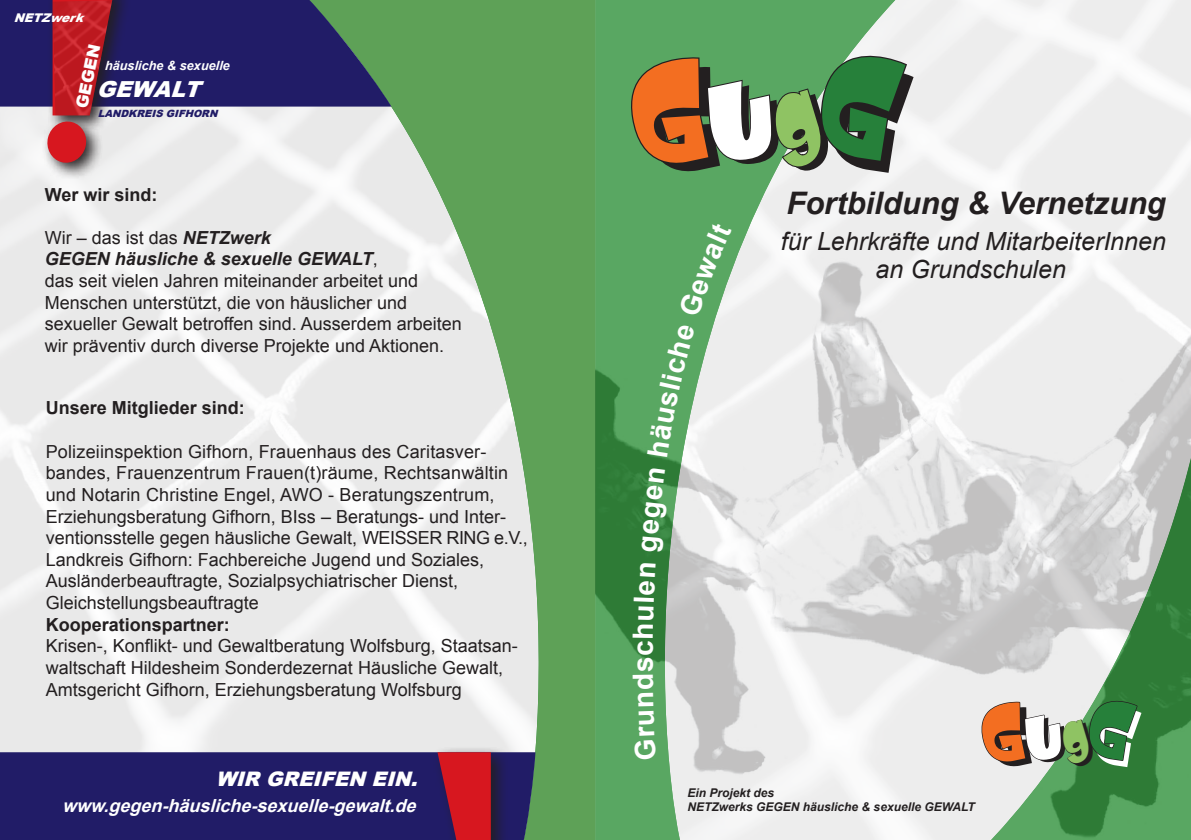
<style>
.page{position:relative;width:1191px;height:840px;background:#fff}
.page>*{position:absolute;margin:0;border:0;box-sizing:border-box;transform-origin:0 0}
.t1{font:italic 700 31px "Arial";color:#231f20}
.t2{font:700 28px "Arial";color:#fff}
.t3{font:italic 25px/28px "Arial";color:#231f20;text-align:center}
.t4{font:italic 900 22px "Arial";color:#fff}
.t5{font:italic 900 20px "Arial";color:#fff}
.t6{font:18px/21.6px "Arial";color:#231f20}
.t7{font:700 18px "Arial";color:#231f20}
.t8{font:italic 700 18px "Arial";color:#fff}
.t9{font:900 16.6px "Arial";color:#fff}
.t10{font:italic 700 12.8px "Arial";color:#fff}
.t11{font:italic 700 12px/14.4px "Arial";color:#231f20}
.t12{font:italic 900 12px "Arial";color:#fff}
.t13{font:italic 900 10px "Arial";color:#211c67}
.s1{font-weight:700;font-style:italic}
</style>
<div class="page">
<svg style="left:292px;top:106px;width:17px;height:645px;fill:#e9e9e9"></svg>
<svg style="left:309px;top:0;width:286px;height:839px;background:#b2cdaf"></svg>
<img style="left:595px;top:0;width:596px;height:839px">
<svg style="left:0;top:0;width:391px;height:106px;background:#282c65"></svg>
<div style="left:46px;top:0;width:85px;height:133px;background:#231f20;opacity:.95"></div>
<div style="left:41px;top:115px;width:62px;height:65px;background:#231f20;opacity:.95"></div>
<svg style="left:45px;top:0;width:67px;height:165px;background:#a73d4a"></svg>
<div style="left:0;top:751px;width:535px;height:88px;background:#211c67"></div>
<div style="left:431px;top:745px;width:77px;height:94px;background:#231f20;opacity:.95"></div>
<svg style="left:437px;top:751px;width:54px;height:88px;background:#b51a2d"></svg>
<div style="left:633px;top:674px;width:23px;height:85px;background:#59a762"></div>
<div style="left:633px;top:563px;width:23px;height:74px;background:#2e7b36"></div>
<svg style="left:642px;top:468px;width:25px;height:84px;background:#3a8843"></svg>
<svg style="left:647px;top:324px;width:48px;height:133px;background:#63ac6b"></svg>
<svg style="left:679px;top:221px;width:53px;height:96px;background:#64ac6d"></svg>
<svg style="left:630px;top:56px;width:284px;height:121px"></svg>
<svg style="left:981px;top:700px;width:160px;height:69px;background:#92af95"></svg>
<p class="t12" style="left:14px;top:9px;width:77px">N ETZWERK</p>
<p class="t9" style="left:70px;top:106px;width:67px;rotate:-78deg">g eg en</p>
<p class="t13" style="left:98px;top:106px;width:125px">LANDKREIS GIFHORN</p>
<p class="t10" style="left:105px;top:57px;width:127px">häusliche &amp; sexuelle</p>
<p class="t4" style="left:97px;top:73px;width:115px">GEWALT</p>
<p class="t7" style="left:45px;top:182px;width:114px">Wer wir sind:</p>
<p class="t6" style="left:45px;top:227px;width:418px">Wir – das ist das <span class="s1">NETZwerk<br>GEGEN häusliche &amp; sexuelle GEWALT</span>,<br>das seit vielen Jahren miteinander arbeitet und Menschen unterstützt, die von häuslicher und sexueller Gewalt betroffen sind. Ausserdem arbeiten wir präventiv durch diverse Projekte und Aktionen.</p>
<p class="t7" style="left:46px;top:396px;width:201px">Unsere Mitglieder sind:</p>
<p class="t6" style="left:46px;top:440px;width:483px">Polizeiinspektion Gifhorn, Frauenhaus des Caritasver&shy;bandes, Frauenzentrum Frauen(t)räume, Rechtsanwältin und Notarin Christine Engel, AWO - Beratungszentrum, Erziehungsberatung Gifhorn, BIss – Beratungs- und Inter&shy;ventionsstelle gegen häusliche Gewalt, WEISSER RING e.V., Landkreis Gifhorn: Fachbereiche Jugend und Soziales, Ausländerbeauftragte, Sozialpsychiatrischer Dienst, Gleichstellungsbeauftragte</p>
<p class="t7" style="left:46px;top:612px;width:186px">Kooperationspartner:</p>
<p class="t6" style="left:46px;top:635px;width:473px">Krisen-, Konflikt- und Gewaltberatung Wolfsburg, Staatsan&shy;waltschaft Hildesheim Sonderdezernat Häusliche Gewalt,<br>Amtsgericht Gifhorn, Erziehungsberatung Wolfsburg</p>
<h2 class="t2" style="left:624px;top:671px;width:34px;rotate:-90deg">sc</h2>
<h1 class="t1" style="left:786px;top:182px;width:381px">Fortbildung &amp; Vernetzung</h1>
<h3 class="t3" style="left:781px;top:227px;width:386px">für Lehrkräfte und MitarbeiterInnen an Grundschulen</h3>
<p class="t5" style="left:216px;top:763px;width:210px">WIR GREIFEN EIN.</p>
<p class="t8" style="left:62px;top:792px;width:362px">www.gegen-häusliche-sexuelle-gewalt.de</p>
<p class="t11" style="left:687px;top:785px;width:289px">Ein Projekt des<br>NETZwerks GEGEN häusliche &amp; sexuelle GEWALT</p>
</div>
